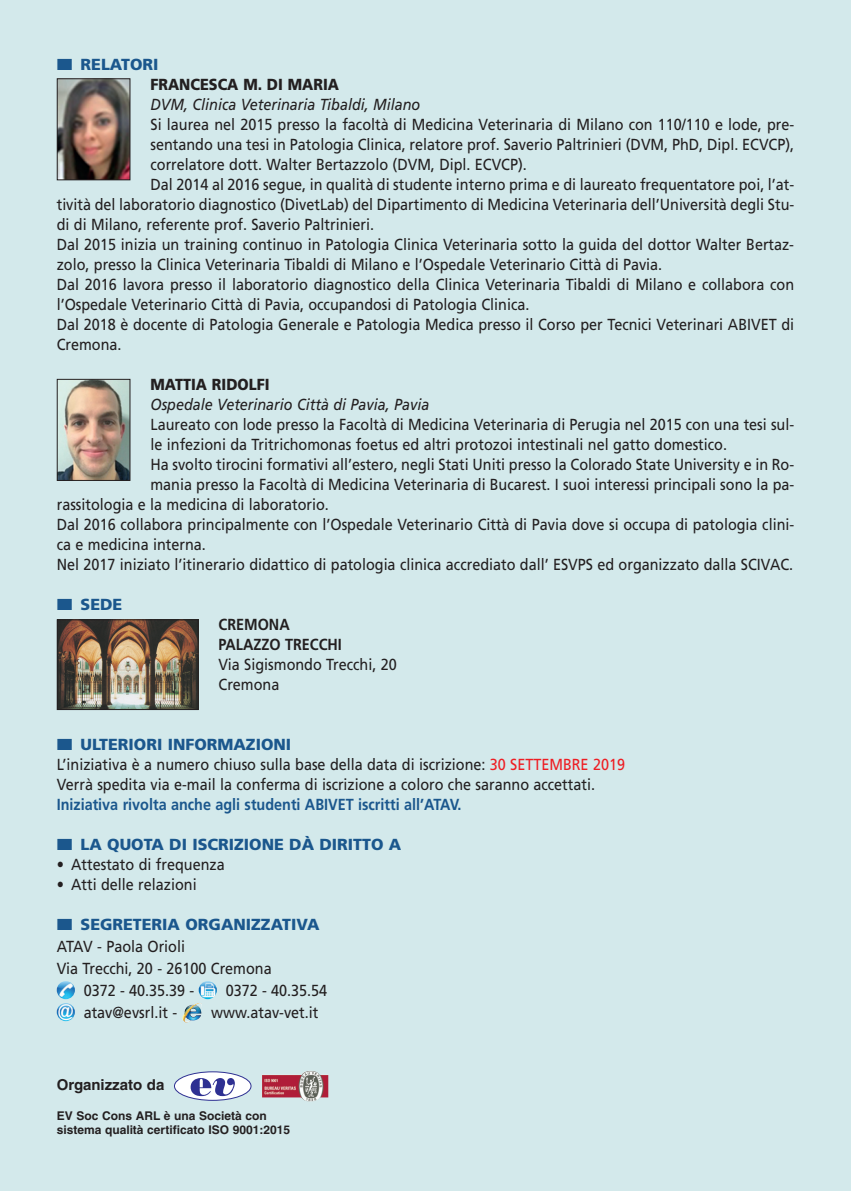
<style>
.page{position:relative;width:851px;height:1191px;background:#fff}
.page>*{position:absolute;margin:0;border:0;box-sizing:border-box;transform-origin:0 0}
.t1{font:16px/20px "Frutiger";color:#231f20;scale:.9 1}
.t2{font:italic 16px "Frutiger";color:#231f20;scale:.9 1}
.t3{font:900 16px "Frutiger";color:#1b578d}
.t4{font:700 16px "Frutiger";color:#1b578d;scale:.9 1}
.t5{font:900 16px/20px "Frutiger";color:#231f20;scale:.9 1}
.t6{font:700 16px/20px "Frutiger";color:#231f20;scale:.9 1}
.t7{font:700 15px "Helvetica";color:#231f20}
.t8{font:700 12px/14px "Helvetica";color:#231f20}
.s1{color:#1b578d}
.s2{font-weight:900;color:#1b578d}
.s3{color:#ee1d23}
</style>
<div class="page">
<div style="left:0;top:0;width:850px;height:1191px;background:#d3e9eb"></div>
<img style="left:57px;top:981px;width:18px;height:18px;border-radius:50%">
<img style="left:199px;top:981px;width:18px;height:18px;border-radius:50%">
<img style="left:57px;top:1003px;width:18px;height:18px;border-radius:50%">
<img style="left:182px;top:1003px;width:20px;height:19px">
<img style="left:262px;top:1071px;width:66px;height:30px">
<div style="left:174px;top:1071px;width:77px;height:29px;background:#fff;border:1px solid #2e3092;border-radius:50%"></div>
<svg style="left:190px;top:1078px;width:45px;height:18px"></svg>
<img style="left:59px;top:80px;width:69px;height:98px">
<div style="left:57px;top:78px;width:73px;height:102px;border:1px solid #231f20"></div>
<img style="left:59px;top:381px;width:69px;height:98px">
<div style="left:57px;top:379px;width:73px;height:102px;border:1px solid #231f20"></div>
<img style="left:59px;top:621px;width:137px;height:87px">
<div style="left:57px;top:619px;width:141px;height:91px;border:1px solid #231f20"></div>
<p class="t5" style="left:150px;top:55px;width:211px;text-indent:-94px"><span class="s1">■ RELATORI<br></span>FRANCESCA M. DI MARIA</p>
<p class="t2" style="left:150px;top:98px;width:301px">DVM, Clinica Veterinaria Tibaldi, Milano</p>
<p class="t1" style="left:150px;top:115px;width:716px">Si laurea nel 2015 presso la facoltà di Medicina Veterinaria di Milano con 110/110 e lode, pre-</p>
<p class="t1" style="left:150px;top:135px;width:716px">sentando una tesi in Patologia Clinica, relatore prof. Saverio Paltrinieri (DVM, PhD, Dipl. ECVCP),</p>
<p class="t1" style="left:150px;top:155px;width:419px">correlatore dott. Walter Bertazzolo (DVM, Dipl. ECVCP).</p>
<p class="t1" style="left:150px;top:175px;width:716px">Dal 2014 al 2016 segue, in qualità di studente interno prima e di laureato frequentatore poi, l’at-</p>
<p class="t1" style="left:57px;top:195px;width:820px">tività del laboratorio diagnostico (DivetLab) del Dipartimento di Medicina Veterinaria dell’Università degli Stu-</p>
<p class="t1" style="left:57px;top:215px;width:354px">di di Milano, referente prof. Saverio Paltrinieri.</p>
<p class="t1" style="left:57px;top:235px;width:820px">Dal 2015 inizia un training continuo in Patologia Clinica Veterinaria sotto la guida del dottor Walter Bertaz-</p>
<p class="t1" style="left:57px;top:255px;width:674px">zolo, presso la Clinica Veterinaria Tibaldi di Milano e l’Ospedale Veterinario Città di Pavia.</p>
<p class="t1" style="left:57px;top:275px;width:820px">Dal 2016 lavora presso il laboratorio diagnostico della Clinica Veterinaria Tibaldi di Milano e collabora con</p>
<p class="t1" style="left:57px;top:295px;width:526px">l’Ospedale Veterinario Città di Pavia, occupandosi di Patologia Clinica.</p>
<p class="t1" style="left:57px;top:315px;width:820px">Dal 2018 è docente di Patologia Generale e Patologia Medica presso il Corso per Tecnici Veterinari ABIVET di</p>
<p class="t1" style="left:57px;top:335px;width:73px">Cremona.</p>
<p class="t5" style="left:150px;top:375px;width:134px">MATTIA RIDOLFI</p>
<p class="t2" style="left:150px;top:398px;width:311px">Ospedale Veterinario Città di Pavia, Pavia</p>
<p class="t1" style="left:150px;top:415px;width:716px">Laureato con lode presso la Facoltà di Medicina Veterinaria di Perugia nel 2015 con una tesi sul-</p>
<p class="t1" style="left:150px;top:435px;width:642px">le infezioni da Tritrichomonas foetus ed altri protozoi intestinali nel gatto domestico.</p>
<p class="t1" style="left:150px;top:455px;width:716px">Ha svolto tirocini formativi all’estero, negli Stati Uniti presso la Colorado State University e in Ro-</p>
<p class="t1" style="left:150px;top:475px;width:716px">mania presso la Facoltà di Medicina Veterinaria di Bucarest. I suoi interessi principali sono la pa-</p>
<p class="t1" style="left:57px;top:495px;width:304px">rassitologia e la medicina di laboratorio.</p>
<p class="t1" style="left:57px;top:515px;width:820px">Dal 2016 collabora principalmente con l’Ospedale Veterinario Città di Pavia dove si occupa di patologia clini-</p>
<p class="t1" style="left:57px;top:535px;width:167px">ca e medicina interna.</p>
<p class="t1" style="left:57px;top:555px;width:819px">Nel 2017 iniziato l’itinerario didattico di patologia clinica accrediato dall’ ESVPS ed organizzato dalla SCIVAC.</p>
<p class="t3" style="left:57px;top:598px;width:67px">■ SEDE</p>
<p class="t6" style="left:218px;top:615px;width:138px">CREMONA<br>PALAZZO TRECCHI</p>
<p class="t1" style="left:218px;top:655px;width:199px">Via Sigismondo Trecchi, 20<br>Cremona</p>
<p class="t1" style="left:57px;top:735px;width:633px"><span class="s1">■</span> <span class="s2">ULTERIORI INFORMAZIONI<br></span>L’iniziativa è a numero chiuso sulla base della data di iscrizione: <span class="s3">30 SETTEMBRE 2019<br></span>Verrà spedita via e-mail la conferma di iscrizione a coloro che saranno accettati.</p>
<p class="t4" style="left:57px;top:798px;width:451px">Iniziativa rivolta anche agli studenti ABIVET iscritti all’ATAV.</p>
<p class="t3" style="left:57px;top:838px;width:346px">■ LA QUOTA DI ISCRIZIONE DÀ DIRITTO A</p>
<p class="t1" style="left:57px;top:855px;width:188px">• Attestato di frequenza</p>
<p class="t1" style="left:57px;top:875px;width:157px">• Atti delle relazioni</p>
<p class="t3" style="left:57px;top:918px;width:264px">■ SEGRETERIA ORGANIZZATIVA</p>
<p class="t1" style="left:57px;top:937px;width:144px">ATAV - Paola Orioli</p>
<p class="t1" style="left:57px;top:959px;width:240px">Via Trecchi, 20 - 26100 Cremona</p>
<p class="t1" style="left:84px;top:981px;width:124px">0372 - 40.35.39 -</p>
<p class="t1" style="left:226px;top:981px;width:114px">0372 - 40.35.54</p>
<p class="t1" style="left:84px;top:1003px;width:105px">atav@evsrl.it -</p>
<p class="t1" style="left:211px;top:1003px;width:120px">www.atav-vet.it</p>
<p class="t7" style="left:57px;top:1079px;width:109px">Organizzato da</p>
<p class="t8" style="left:57px;top:1110px;width:235px">EV Soc Cons ARL è una Società con sistema qualità certificato ISO 9001:2015</p>
</div>
